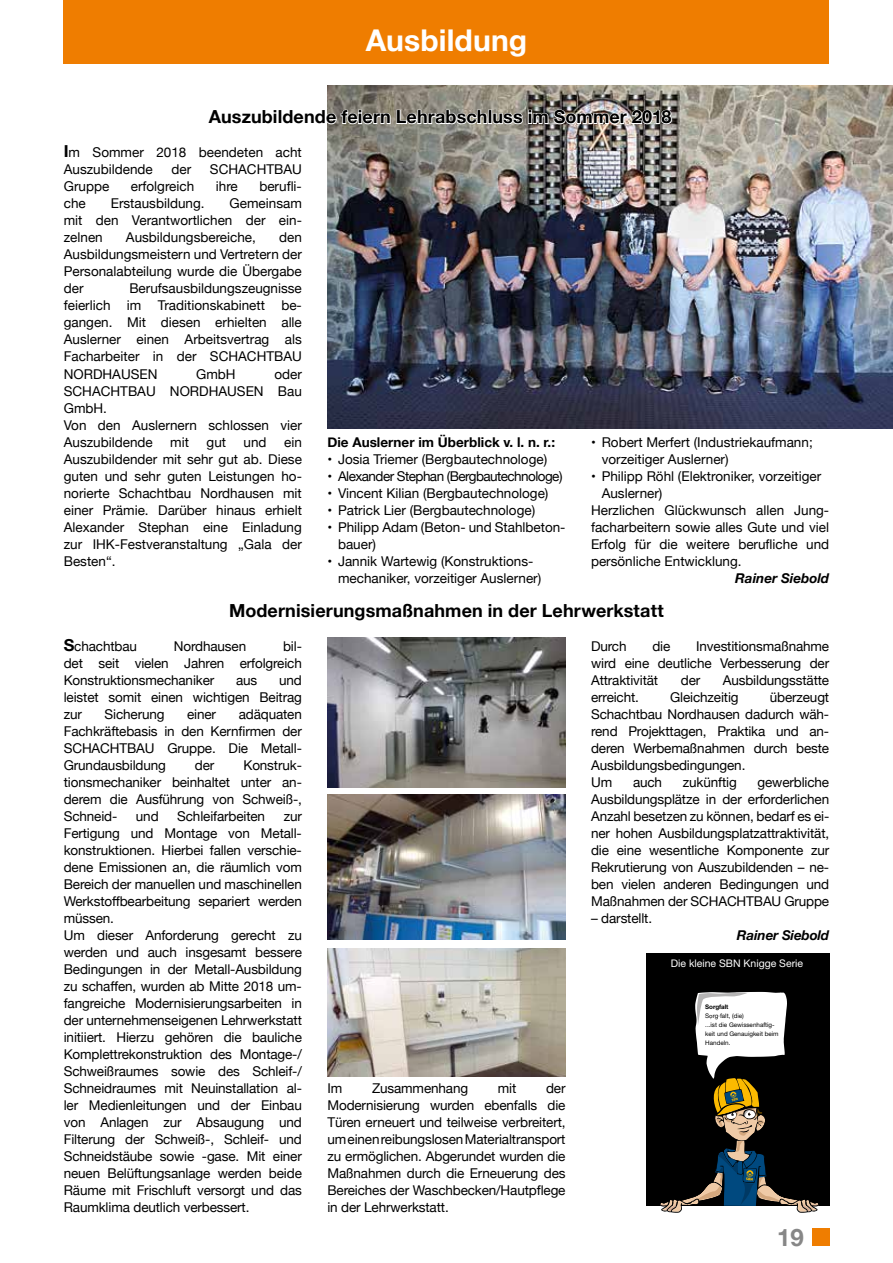
<style>
.page{position:relative;width:893px;height:1263px;background:#fff}
.page>*{position:absolute;margin:0;border:0;box-sizing:border-box;transform-origin:0 0}
.t1{font:700 30px "Helvetica Neue";letter-spacing:.005em;color:#fff}
.t2{font:700 24px "Helvetica Neue";color:#878787}
.t3{font:700 18px "Helvetica Neue";letter-spacing:.005em;color:#000}
.t4{font:13.5px/17px "Helvetica Neue";letter-spacing:-.01em;color:#000;text-align:justify}
.t5{font:13.5px "Helvetica Neue";letter-spacing:-.04em;color:#000}
.t6{font:700 13.5px "Helvetica Neue";color:#000}
.t7{font:italic 700 13.5px "Helvetica Neue";letter-spacing:-.005em;color:#000}
.t8{font:10.5px "Helvetica Neue LT";color:#fff}
.t9{font:6.3px/9px "Helvetica Neue LT";color:#000}
.s1{font-weight:700;font-size:16.5px}
.s2{font-weight:700}
.s3{font-family:"Myriad Pro"}
</style>
<div class="page">
<div style="left:812px;top:1229px;width:17px;height:17px;background:#ef7d00"></div>
<div style="left:64px;top:0;width:765px;height:64px;background:#ef7d00"></div>
<img style="left:327px;top:85px;width:566px;height:344px">
<img style="left:327px;top:948px;width:239px;height:129px">
<img style="left:327px;top:638px;width:239px;height:149px">
<img style="left:327px;top:794px;width:239px;height:146px">
<div style="left:646px;top:953px;width:183px;height:253px;background:#000"></div>
<svg style="left:660px;top:992px;width:159px;height:221px"></svg>
<img style="left:327px;top:108px;width:346px;height:17px">
<h1 class="t1" style="left:366px;top:16px;width:163px">Ausbildung</h1>
<h3 class="t3" style="left:209px;top:103px;width:464px">Auszubildende feiern Lehrabschluss im Sommer 2018</h3>
<p class="t4" style="left:64px;top:145px;width:240px"><span class="s1">I</span>m Sommer 2018 beendeten acht<br>Auszubildende</p>
<p class="t4" style="left:171px;top:162px;width:21px">der</p>
<p class="t4" style="left:210px;top:162px;width:93px">SCHACHTBAU</p>
<p class="t4" style="left:64px;top:179px;width:47px">Gruppe</p>
<p class="t4" style="left:131px;top:179px;width:65px">erfolgreich</p>
<p class="t4" style="left:216px;top:179px;width:24px">ihre</p>
<p class="t4" style="left:259px;top:179px;width:44px">berufli-</p>
<p class="t4" style="left:64px;top:196px;width:24px">che</p>
<p class="t4" style="left:111px;top:196px;width:95px">Erstausbildung.</p>
<p class="t4" style="left:64px;top:196px;width:240px;text-indent:166px">Gemeinsam mit den Verantwortlichen der ein&shy;zelnen</p>
<p class="t4" style="left:64px;top:230px;width:240px;text-indent:215px">den Ausbildungsmeistern und Vertretern der Personalabteilung wurde die Übergabe der</p>
<p class="t4" style="left:126px;top:230px;width:132px">Ausbildungsbereiche,</p>
<p class="t4" style="left:64px;top:281px;width:240px;text-indent:66px">Berufsausbildungszeugnisse feierlich im Traditionskabinett be&shy;gangen. Mit diesen erhielten alle Auslerner einen Arbeitsvertrag als Facharbeiter in der SCHACHTBAU NORDHAUSEN</p>
<p class="t4" style="left:196px;top:366px;width:41px">GmbH</p>
<p class="t4" style="left:64px;top:366px;width:240px;text-align:left;text-indent:211px">oder<br>SCHACHTBAU NORDHAUSEN Bau<br>GmbH.<br>Von den Auslernern schlossen vier<br>Auszubildende</p>
<p class="t4" style="left:64px;top:434px;width:240px;text-indent:220px">ein Auszubildender mit sehr gut ab. Diese guten und sehr guten Leistungen ho&shy;norierte Schachtbau Nordhausen mit einer Prämie. Darüber hinaus erhielt Alexander Stephan eine Einladung zur IHK-Festveranstaltung „Gala der Besten“.</p>
<p class="t6" style="left:327px;top:431px;width:229px">Die Auslerner im Überblick v. l. n. r.:</p>
<p class="t4" style="left:170px;top:434px;width:20px">mit</p>
<p class="t4" style="left:207px;top:434px;width:21px">gut</p>
<p class="t4" style="left:244px;top:434px;width:25px">und</p>
<p class="t4" style="left:327px;top:451px;width:221px">• Josia Triemer (Bergbautechnologe)</p>
<p class="t5" style="left:327px;top:466px;width:237px">• Alexander Stephan (Bergbautechnologe)</p>
<p class="t4" style="left:327px;top:485px;width:223px">• Vincent Kilian (Bergbautechnologe)</p>
<p class="t4" style="left:327px;top:502px;width:209px">• Patrick Lier (Bergbautechnologe)</p>
<p class="t4" style="left:338px;top:519px;width:229px;text-indent:-11px">• Philipp Adam (Beton- und Stahlbeton&shy;bauer)</p>
<p class="t4" style="left:338px;top:553px;width:205px;text-indent:-11px">• Jannik Wartewig (Konstruktions&shy;mechaniker, vorzeitiger Auslerner)</p>
<p class="t4" style="left:602px;top:434px;width:213px;text-indent:-11px">• Robert Merfert (Industriekaufmann; vorzeitiger Auslerner)</p>
<p class="t4" style="left:591px;top:468px;width:232px">• Philipp Röhl (Elektroniker, vorzeitiger</p>
<p class="t4" style="left:602px;top:485px;width:62px">Auslerner)</p>
<p class="t4" style="left:591px;top:502px;width:240px">Herzlichen Glückwunsch allen Jung-</p>
<p class="t4" style="left:591px;top:519px;width:240px">facharbeitern sowie alles Gute und viel</p>
<p class="t4" style="left:591px;top:536px;width:240px">Erfolg für die weitere berufliche und</p>
<p class="t4" style="left:591px;top:553px;width:152px">persönliche Entwicklung.</p>
<p class="t7" style="left:735px;top:567px;width:95px">Rainer Siebold</p>
<h3 class="t3" style="left:229px;top:596px;width:436px">Modernisierungsmaßnahmen in der Lehrwerkstatt</h3>
<p class="t4" style="left:64px;top:638px;width:75px"><span class="s1">S</span>chachtbau</p>
<p class="t4" style="left:174px;top:638px;width:74px">Nordhausen</p>
<p class="t4" style="left:64px;top:638px;width:240px;text-indent:219px">bil&shy;det seit vielen Jahren erfolgreich Konstruktionsmechaniker</p>
<p class="t4" style="left:64px;top:672px;width:240px;text-indent:215px">und leistet somit einen wichtigen Beitrag zur</p>
<p class="t4" style="left:236px;top:672px;width:23px">aus</p>
<p class="t4" style="left:105px;top:706px;width:61px">Sicherung</p>
<p class="t4" style="left:187px;top:706px;width:30px">einer</p>
<p class="t4" style="left:64px;top:706px;width:240px;text-indent:175px">adäquaten Fachkräftebasis in den Kernfirmen der SCHACHTBAU Gruppe. Die Metall-Grundausbildung</p>
<p class="t4" style="left:64px;top:757px;width:240px;text-indent:180px">Konstruk&shy;tionsmechaniker beinhaltet unter an&shy;derem die Ausführung von Schweiß-, Schneid-</p>
<p class="t4" style="left:195px;top:757px;width:21px">der</p>
<p class="t4" style="left:136px;top:808px;width:24px">und</p>
<p class="t4" style="left:177px;top:808px;width:89px">Schleifarbeiten</p>
<p class="t4" style="left:64px;top:808px;width:240px;text-align:left;text-indent:220px">zur Fertigung und Montage von Metall&shy;konstruktionen. Hierbei fallen verschie&shy;dene Emissionen an, die räumlich vom Bereich der manuellen und maschinellen Werkstoffbearbeitung separiert werden müssen.<br>Um dieser Anforderung gerecht zu werden und auch insgesamt bessere Bedingungen in der Metall-Ausbildung zu schaffen, wurden ab Mitte 2018 um&shy;fangreiche Modernisierungsarbeiten in der unternehmenseigenen Lehrwerkstatt initiiert. Hierzu gehören die bauliche Komplettrekonstruktion des Montage-/ Schweißraumes sowie des Schleif-/ Schneidraumes mit Neuinstallation al&shy;ler Medienleitungen und der Einbau von Anlagen zur Absaugung und Filterung der Schweiß-, Schleif- und Schneidstäube sowie -gase. Mit einer neuen Belüftungsanlage werden beide Räume mit Frischluft versorgt und das Raumklima deutlich verbessert.</p>
<p class="t4" style="left:327px;top:1080px;width:240px;text-indent:219px">der Modernisierung wurden ebenfalls die Türen erneuert und teilweise verbreitert, um einen reibungslosen Materialtransport zu ermöglichen. Abgerundet wurden die Maßnahmen durch die Erneuerung des Bereiches der Waschbecken/Hautpflege in der Lehrwerkstatt.</p>
<p class="t4" style="left:327px;top:1080px;width:16px">Im</p>
<p class="t4" style="left:372px;top:1080px;width:98px">Zusammenhang</p>
<p class="t4" style="left:498px;top:1080px;width:20px">mit</p>
<p class="t4" style="left:591px;top:638px;width:240px;text-indent:105px">Investitionsmaßnahme wird eine deutliche Verbesserung der Attraktivität</p>
<p class="t4" style="left:591px;top:638px;width:37px">Durch</p>
<p class="t4" style="left:652px;top:638px;width:19px">die</p>
<p class="t4" style="left:681px;top:672px;width:21px">der</p>
<p class="t4" style="left:723px;top:672px;width:108px">Ausbildungsstätte</p>
<p class="t4" style="left:591px;top:689px;width:49px">erreicht.</p>
<p class="t4" style="left:670px;top:689px;width:70px">Gleichzeitig</p>
<p class="t4" style="left:591px;top:689px;width:240px;text-align:left;text-indent:179px">überzeugt<br>Schachtbau Nordhausen dadurch wäh&shy;rend Projekttagen, Praktika und an&shy;deren Werbemaßnahmen durch beste<br>Ausbildungsbedingungen.<br>Um</p>
<p class="t4" style="left:633px;top:774px;width:31px">auch</p>
<p class="t4" style="left:683px;top:774px;width:55px">zukünftig</p>
<p class="t4" style="left:591px;top:774px;width:240px;text-indent:166px">gewerbliche Ausbildungsplätze in der erforderlichen Anzahl besetzen zu können, bedarf es ei&shy;ner hohen Ausbildungsplatzattraktivität, die eine wesentliche Komponente zur Rekrutierung von Auszubildenden – ne&shy;ben vielen anderen Bedingungen und Maßnahmen der SCHACHTBAU Gruppe</p>
<p class="t4" style="left:591px;top:910px;width:63px">– darstellt.</p>
<p class="t7" style="left:737px;top:924px;width:94px">Rainer Siebold</p>
<p class="t8" style="left:671px;top:957px;width:134px">Die kleine SBN Knigge Serie</p>
<p class="t9" style="left:705px;top:1002px;width:75px"><span class="s2">Sorgfalt<br></span>S<span class="s3">ọ</span>rg·falt, (die)<br>...ist die Gewissenhaftig&shy;keit und Genauigkeit beim<br>Handeln.</p>
<h2 class="t2" style="left:777px;top:1218px;width:28px">19</h2>
</div>
